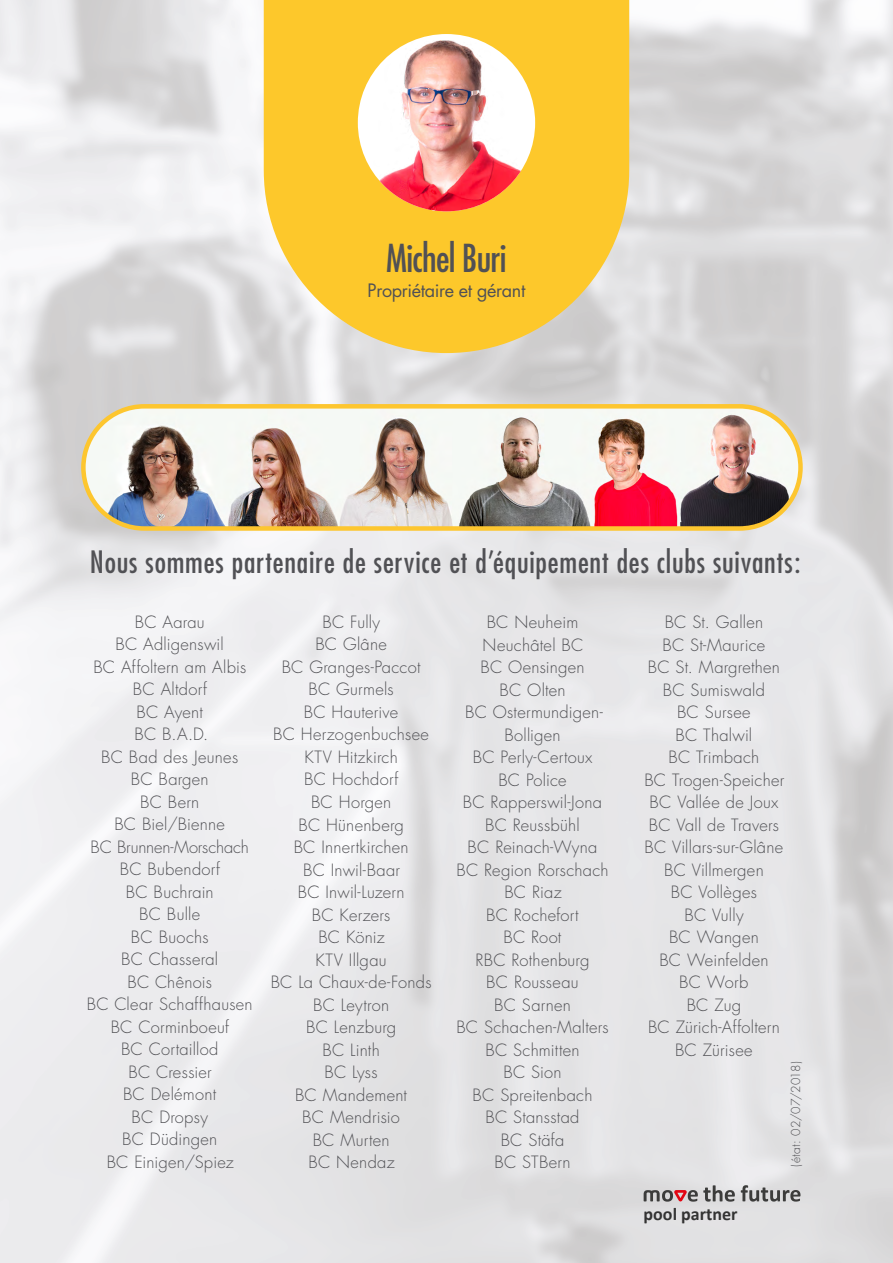
<style>
.page{position:relative;width:893px;height:1263px;background:#fff}
.page>*{position:absolute;margin:0;border:0;box-sizing:border-box;transform-origin:0 0}
.t1{font:condensed 37.5px "Futura";letter-spacing:-.02em;color:#515155}
.t2{font:condensed 30px "Futura";letter-spacing:.025em;color:#515155}
.t3{font:18px "Futura";letter-spacing:-.02em;color:#515155}
.t4{font:700 18px "Calibri";color:#333}
.t5{font:300 16.5px/22.5px "Futura";letter-spacing:.015em;color:#515155;text-align:center}
.t6{font:300 12px "Futura";letter-spacing:.01em;color:#515155}
</style>
<div class="page">
<img style="left:0;top:0;width:893px;height:1263px">
<svg style="left:264px;top:0;width:365px;height:353px;background:#f8cb44"></svg>
<img style="left:83px;top:406px;width:717px;height:122px;border-radius:60px">
<div style="left:81px;top:404px;width:722px;height:127px;border:4px solid #fdc62f;border-radius:61px"></div>
<div style="left:358px;top:34px;width:177px;height:177px;background:#fff;border-radius:50%"></div>
<img style="left:369px;top:40px;width:164px;height:171px">
<svg style="left:741px;top:1185px;width:59px;height:16px"></svg>
<svg style="left:644px;top:1185px;width:91px;height:17px;background:#aca1a2"></svg>
<h1 class="t1" style="left:386px;top:235px;width:122px">Michel Buri</h1>
<p class="t3" style="left:368px;top:279px;width:159px">Propriétaire et gérant</p>
<h2 class="t2" style="left:90px;top:544px;width:712px">Nous sommes partenaire de service et d’équipement des clubs suivants:</h2>
<p class="t5" style="left:87px;top:611px;width:167px">BC Aarau<br>BC Adligenswil<br>BC Affoltern am Albis<br>BC Altdorf<br>BC Ayent<br>BC B.A.D.<br>BC Bad des Jeunes<br>BC Bargen<br>BC Bern<br>BC Biel/Bienne<br>BC Brunnen-Morschach<br>BC Bubendorf<br>BC Buchrain<br>BC Bulle<br>BC Buochs<br>BC Chasseral<br>BC Chênois<br>BC Clear Schaffhausen<br>BC Corminboeuf<br>BC Cortaillod<br>BC Cressier<br>BC Delémont<br>BC Dropsy<br>BC Düdingen<br>BC Einigen/Spiez</p>
<p class="t5" style="left:271px;top:611px;width:162px">BC Fully<br>BC Glâne<br>BC Granges-Paccot<br>BC Gurmels<br>BC Hauterive<br>BC Herzogenbuchsee<br>KTV Hitzkirch<br>BC Hochdorf<br>BC Horgen<br>BC Hünenberg<br>BC Innertkirchen<br>BC Inwil-Baar<br>BC Inwil-Luzern<br>BC Kerzers<br>BC Köniz<br>KTV Illgau<br>BC La Chaux-de-Fonds<br>BC Leytron<br>BC Lenzburg<br>BC Linth<br>BC Lyss<br>BC Mandement<br>BC Mendrisio<br>BC Murten<br>BC Nendaz</p>
<p class="t5" style="left:456px;top:611px;width:154px">BC Neuheim<br>Neuchâtel BC<br>BC Oensingen<br>BC Olten<br>BC Ostermundigen-<br>Bolligen<br>BC Perly-Certoux<br>BC Police<br>BC Rapperswil-Jona<br>BC Reussbühl<br>BC Reinach-Wyna<br>BC Region Rorschach<br>BC Riaz<br>BC Rochefort<br>BC Root<br>RBC Rothenburg<br>BC Rousseau<br>BC Sarnen<br>BC Schachen-Malters<br>BC Schmitten<br>BC Sion<br>BC Spreitenbach<br>BC Stansstad<br>BC Stäfa<br>BC STBern</p>
<p class="t5" style="left:644px;top:611px;width:141px">BC St. Gallen<br>BC St-Maurice<br>BC St. Margrethen<br>BC Sumiswald<br>BC Sursee<br>BC Thalwil<br>BC Trimbach<br>BC Trogen-Speicher<br>BC Vallée de Joux<br>BC Vall de Travers<br>BC Villars-sur-Glâne<br>BC Villmergen<br>BC Vollèges<br>BC Vully<br>BC Wangen<br>BC Weinfelden<br>BC Worb<br>BC Zug<br>BC Zürich-Affoltern<br>BC Zürisee</p>
<p class="t4" style="left:644px;top:1202px;width:95px">pool partner</p>
<p class="t6" style="left:788px;top:1167px;width:107px;rotate:-90deg">(état: 02/07/2018)</p>
</div>
